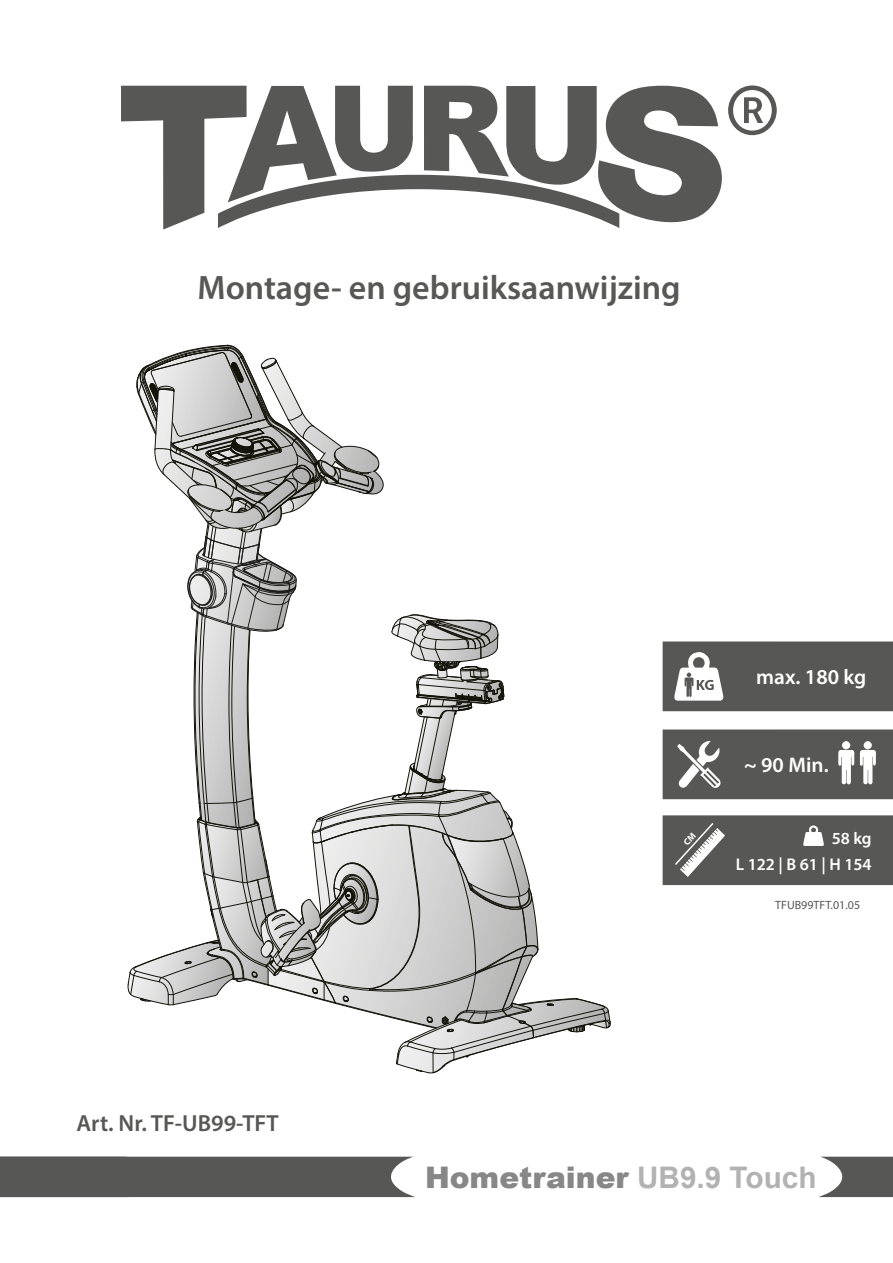
<style>
.page{position:relative;width:893px;height:1263px;background:#fff}
.page>*{position:absolute;margin:0;border:0;box-sizing:border-box;transform-origin:0 0}
.Einf__Abs{font:600 33.9px "Myriad Pro";color:#575756}
.Taurus_Footer_DB{font:900 29.7px "Arial";color:#878787}
.Einf__Abs-2{font:600 23.4px "Myriad Pro";color:#575756}
.Einf__Abs-3{font:600 21.15px "Myriad Pro";color:#fff}
.Einf__Abs-4{font:600 16.95px "Myriad Pro";color:#fff}
.t1{font:12px "Myriad Pro";color:#575756}
.s1{font-weight:700;color:#b2b2b2}
</style>
<div class="page">
<svg style="left:127px;top:345px;width:484px;height:728px"></svg>
<svg style="left:121px;top:86px;width:601px;height:144px"></svg>
<svg style="left:728px;top:85px;width:49px;height:50px"></svg>
<svg style="left:819px;top:1157px;width:74px;height:40px"></svg>
<div style="left:663px;top:641px;width:230px;height:70px;background:#575756"></div>
<div style="left:663px;top:815px;width:230px;height:70px;background:#575756"></div>
<svg style="left:674px;top:652px;width:49px;height:49px"></svg>
<svg style="left:803px;top:825px;width:21px;height:21px"></svg>
<div style="left:663px;top:729px;width:230px;height:70px;background:#575756"></div>
<svg style="left:677px;top:741px;width:44px;height:47px"></svg>
<svg style="left:838px;top:741px;width:16px;height:43px"></svg>
<svg style="left:860px;top:741px;width:16px;height:43px"></svg>
<div style="left:0;top:1157px;width:415px;height:40px;background:#575756"></div>
<svg style="left:675px;top:823px;width:50px;height:54px"></svg>
<p class="Einf__Abs" style="left:197px;top:266px;width:485px">Montage- en gebruiksaanwijzing</p>
<p class="Einf__Abs-2" style="left:77px;top:1108px;width:204px">Art. Nr. TF-UB99-TFT</p>
<p class="Einf__Abs-3" style="left:756px;top:664px;width:111px">max. 180 kg</p>
<p class="Einf__Abs-3" style="left:744px;top:752px;width:86px">~ 90 Min.</p>
<p class="Einf__Abs-4" style="left:832px;top:828px;width:41px">58 kg</p>
<p class="Einf__Abs-4" style="left:736px;top:854px;width:137px">L 122 | B 61 | H 154</p>
<p class="t1" style="left:775px;top:898px;width:87px">TFUB99TFT.01.05</p>
<p class="Taurus_Footer_DB" style="left:425px;top:1156px;width:393px">Hometrainer <span class="s1">UB9.9 Touch</span></p>
</div>
